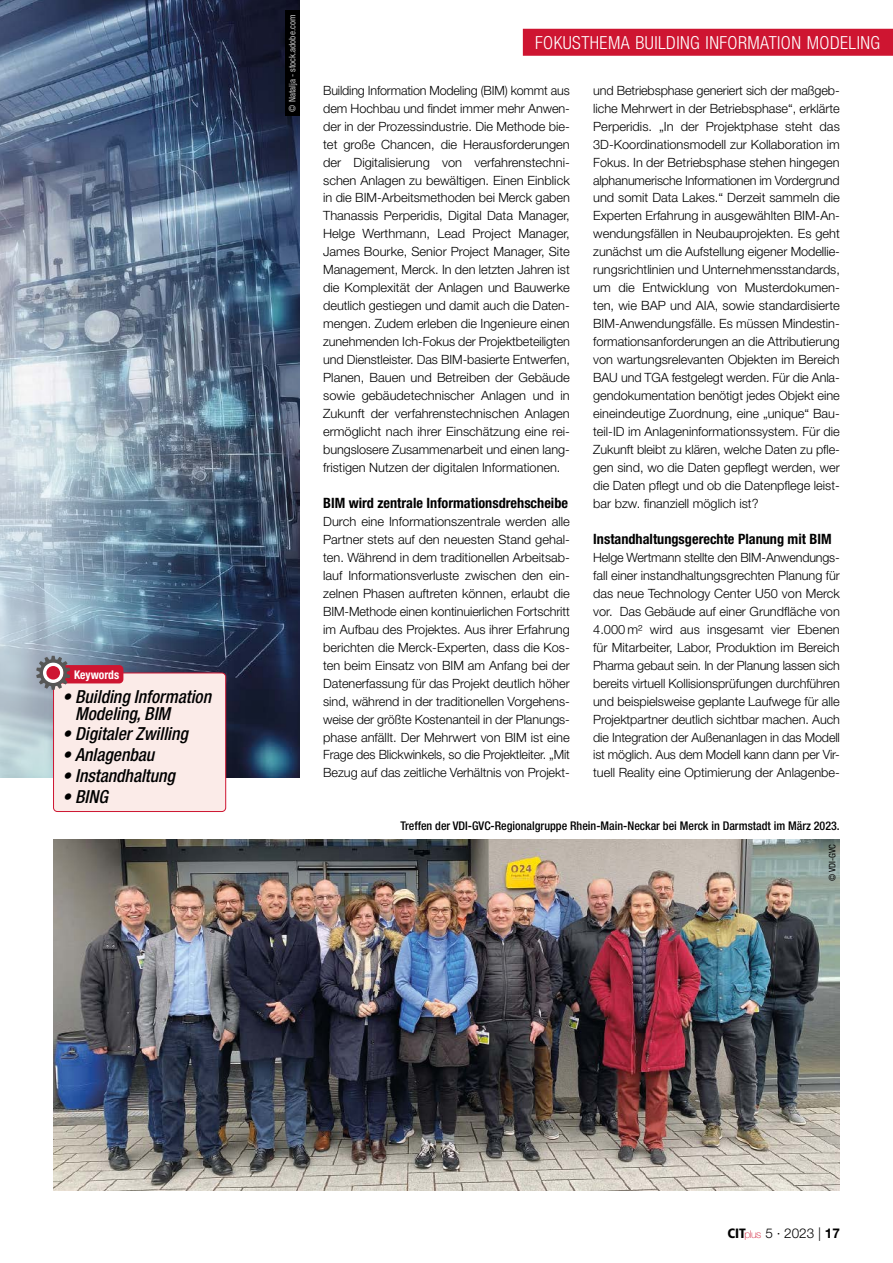
<style>
.page{position:relative;width:893px;height:1263px;background:#fff}
.page>*{position:absolute;margin:0;border:0;box-sizing:border-box;transform-origin:0 0}
.t1{font:italic 500 condensed 18px/16.5px "Helvetica Neue LT Std";color:#000}
.t2{font:300 condensed 18px "Helvetica Neue LT Std";letter-spacing:.025em;color:#fff}
.t3{font:700 condensed 14.25px "Helvetica Neue LT Std";color:#000}
.t4{font:300 13.5px "Helvetica Neue LT Std";color:#000}
.t5{font:300 12.75px/18px "Helvetica Neue LT Std";color:#000;text-align:justify}
.t6{font:500 condensed 12px "Helvetica Neue LT Std";color:#000}
.t7{font:700 condensed 12px "Helvetica Neue LT Std";color:#fff;scale:.96 1}
.t8{font:condensed 9px "Helvetica Neue LT Std";color:#c6c6c6}
.t9{font:condensed 9px "Helvetica Neue LT Std";color:#000}
.s1{font-family:"Frutiger LT Std";font-weight:900;font-stretch:condensed}
.s2{font-weight:100;font-size:10.65px;color:#ce1531}
.s3{font-weight:700}
</style>
<div class="page">
<img style="left:0;top:0;width:300px;height:777px">
<svg style="left:0;top:362px;width:259px;height:415px;background:#7c91a3"></svg>
<div style="left:54px;top:673px;width:172px;height:138px;background:#fbebe8;border-radius:4px"></div>
<div style="left:53px;top:673px;width:173px;height:139px;border:1px solid #ce1531;border-radius:4px"></div>
<div style="left:53px;top:665px;width:70px;height:18px;background:#ce1531;border-radius:4px"></div>
<svg style="left:36px;top:656px;width:34px;height:34px"></svg>
<div style="left:46px;top:666px;width:14px;height:13px;background:#ce1531;border-radius:50%"></div>
<div style="left:523px;top:29px;width:370px;height:27px;background:#ce1531"></div>
<img style="left:53px;top:840px;width:787px;height:351px">
<div style="left:285px;top:11px;width:15px;height:105px;background:#000"></div>
<p class="t7" style="left:74px;top:667px;width:49px">Keywords</p>
<h1 class="t1" style="left:75px;top:689px;width:137px;text-indent:-13px">• Building Information<br>Modeling, BIM</h1>
<h1 class="t1" style="left:62px;top:726px;width:127px">• Digitaler Zwilling</h1>
<h1 class="t1" style="left:62px;top:747px;width:93px">• Anlagenbau</h1>
<h1 class="t1" style="left:62px;top:767px;width:114px">• Instandhaltung</h1>
<h1 class="t1" style="left:62px;top:788px;width:47px">• BING</h1>
<p class="t8" style="left:287px;top:112px;width:98px;rotate:-90deg">© Natalja - stock.adobe.com</p>
<h1 class="t2" style="left:535px;top:32px;width:347px">FOKUSTHEMA BUILDING INFORMATION MODELING</h1>
<p class="t5" style="left:323px;top:81px;width:248px">Building Information Modeling (BIM) kommt aus dem Hochbau und findet immer mehr Anwen&shy;der in der Prozessindustrie. Die Methode bie&shy;tet große Chancen, die Herausforderungen der Digitalisierung von verfahrenstechni&shy;schen Anlagen zu bewältigen. Einen Einblick in die BIM-Arbeitsmethoden bei Merck gaben Thanassis Perperidis, Digital Data Manager, Helge Werthmann, Lead Project Manager, James Bourke, Senior Project Manager, Site Management, Merck. In den letzten Jahren ist die Komplexität der Anlagen und Bauwerke deutlich gestiegen und damit auch die Daten&shy;mengen. Zudem erleben die Ingenieure einen zunehmenden Ich-Fokus der Projektbeteiligten und Dienstleister. Das BIM-basierte Entwerfen, Planen, Bauen und Betreiben der Gebäude sowie gebäudetechnischer Anlagen und in Zukunft der verfahrenstechnischen Anlagen ermöglicht nach ihrer Einschätzung eine rei&shy;bungslosere Zusammenarbeit und einen lang&shy;fristigen Nutzen der digitalen Informationen.</p>
<p class="t3" style="left:323px;top:494px;width:246px">BIM wird zentrale Informationsdrehscheibe</p>
<p class="t5" style="left:323px;top:512px;width:248px">Durch eine Informationszentrale werden alle Partner stets auf den neuesten Stand gehal&shy;ten. Während in dem traditionellen Arbeitsab&shy;lauf Informationsverluste zwischen den ein&shy;zelnen Phasen auftreten können, erlaubt die BIM-Methode einen kontinuierlichen Fortschritt im Aufbau des Projektes. Aus ihrer Erfahrung berichten die Merck-Experten, dass die Kos&shy;ten beim Einsatz von BIM am Anfang bei der Datenerfassung für das Projekt deutlich höher sind, während in der traditionellen Vorgehens&shy;weise der größte Kostenanteil in der Planungs&shy;phase anfällt. Der Mehrwert von BIM ist eine Frage des Blickwinkels, so die Projektleiter. „Mit Bezug auf das zeitliche Verhältnis von Projekt-</p>
<p class="t5" style="left:593px;top:81px;width:248px">und Betriebsphase generiert sich der maßgeb&shy;liche Mehrwert in der Betriebsphase“, erklärte Perperidis. „In der Projektphase steht das 3D-Koordinationsmodell zur Kollaboration im Fokus. In der Betriebsphase stehen hingegen alphanumerische Informationen im Vordergrund und somit Data Lakes.“ Derzeit sammeln die Experten Erfahrung in ausgewählten BIM-An&shy;wendungsfällen in Neubauprojekten. Es geht zunächst um die Aufstellung eigener Modellie&shy;rungsrichtlinien und Unternehmensstandards, um die Entwicklung von Musterdokumen&shy;ten, wie BAP und AIA, sowie standardisierte BIM-Anwendungsfälle. Es müssen Mindestin&shy;formationsanforderungen an die Attributierung von wartungsrelevanten Objekten im Bereich BAU und TGA festgelegt werden. Für die Anla&shy;gendokumentation benötigt jedes Objekt eine eineindeutige Zuordnung, eine „unique“ Bau&shy;teil-ID im Anlageninformationssystem. Für die Zukunft bleibt zu klären, welche Daten zu pfle&shy;gen sind, wo die Daten gepflegt werden, wer die Daten pflegt und ob die Datenpflege leist&shy;bar bzw. finanziell möglich ist?</p>
<p class="t3" style="left:593px;top:530px;width:240px">Instandhaltungsgerechte Planung mit BIM</p>
<p class="t5" style="left:593px;top:548px;width:248px">Helge Wertmann stellte den BIM-Anwendungs&shy;fall einer instandhaltungsgrechten Planung für das neue Technology Center U50 von Merck vor. Das Gebäude auf einer Grundfläche von 4.000 m² wird aus insgesamt vier Ebenen für Mitarbeiter, Labor, Produktion im Bereich Pharma gebaut sein. In der Planung lassen sich bereits virtuell Kollisionsprüfungen durchführen und beispielsweise geplante Laufwege für alle Projektpartner deutlich sichtbar machen. Auch die Integration der Außenanlagen in das Modell ist möglich. Aus dem Modell kann dann per Vir&shy;tuell Reality eine Optimierung der Anlagenbe-</p>
<p class="t6" style="left:400px;top:819px;width:441px">Treffen der VDI-GVC-Regionalgruppe Rhein-Main-Neckar bei Merck in Darmstadt im März 2023.</p>
<p class="t9" style="left:827px;top:881px;width:38px;rotate:-90deg">© VDI-GVC</p>
<p class="t4" style="left:727px;top:1224px;width:114px"><span class="s1">CIT</span><span class="s2">plus</span> 5 · 2023 | <span class="s3">17</span></p>
</div>
